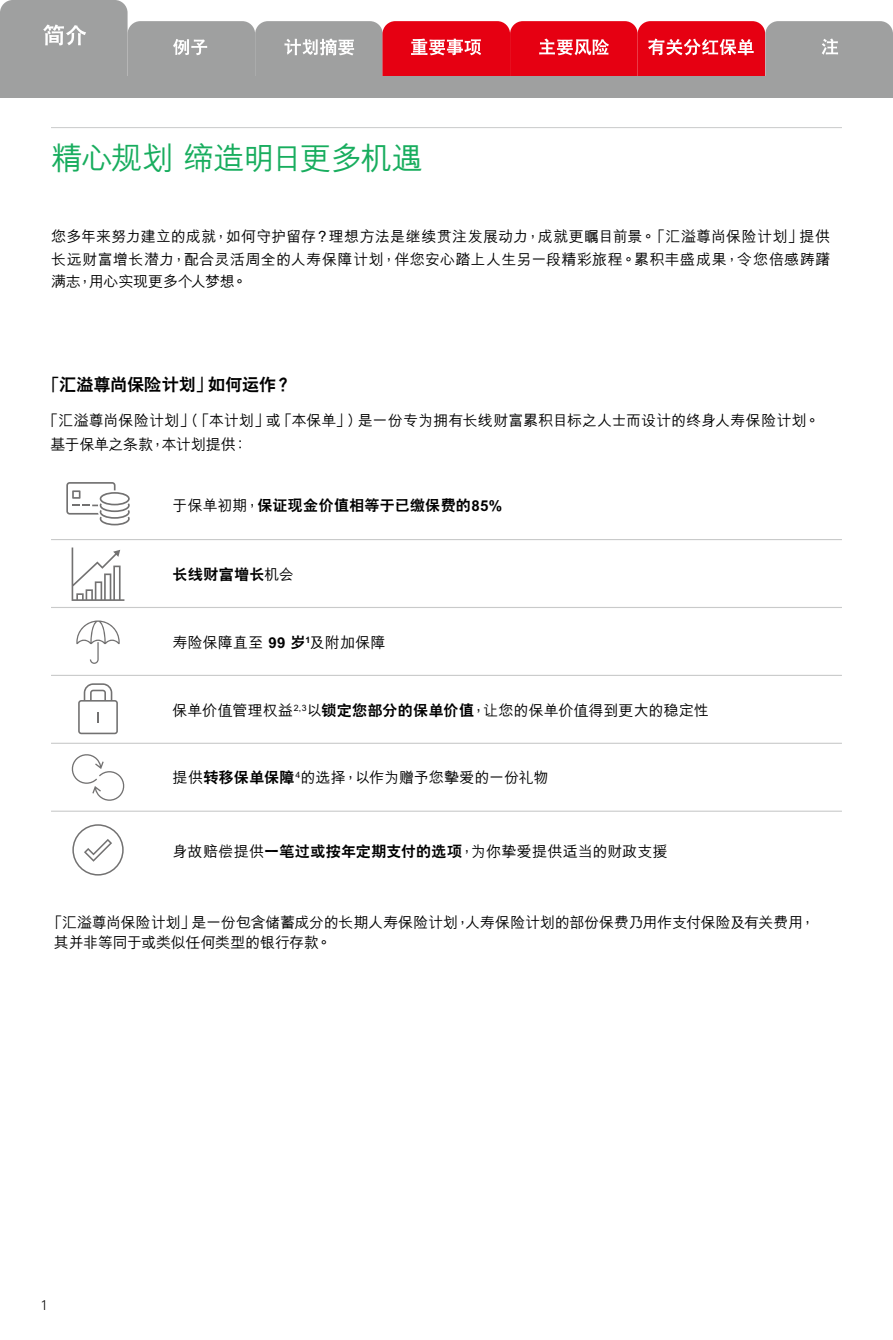
<style>
.page{position:relative;width:893px;height:1340px;background:#fff}
.page>*{position:absolute;margin:0;border:0;box-sizing:border-box;transform-origin:0 0}
.t1{font:500 31.5px "M Hei HKS";letter-spacing:-.045em;color:#18ad5e}
.t2{font:800 17.25px "C Hei 2 HKS";letter-spacing:-.005em;color:#000}
.t3{font:500 15px/22.5px "M Hei HKS";letter-spacing:-.005em;color:#000}
.t4{font:500 15px "M Hei HKS";letter-spacing:.02em;color:#000}
.t5{font:800 15px "C Hei 2 HKS";letter-spacing:.025em;color:#000}
.t6{font:300 13.5px "Univers Nextfor HSBC";color:#000}
.s1{font-family:"M Hei HKS";font-weight:500}
.s2{font-family:"C Hei 2 HKS";font-weight:800}
</style>
<div class="page">
<hr style="left:51px;top:127px;width:791px;height:1px;background:#c9caca">
<hr style="left:51px;top:539px;width:791px;height:1px;background:#c9caca">
<hr style="left:51px;top:607px;width:791px;height:1px;background:#c9caca">
<hr style="left:51px;top:675px;width:791px;height:1px;background:#c9caca">
<hr style="left:51px;top:742px;width:791px;height:2px;background:#c9caca">
<hr style="left:51px;top:810px;width:791px;height:1px;background:#c9caca">
<svg style="left:78px;top:683px;width:40px;height:51px"></svg>
<svg style="left:71px;top:754px;width:54px;height:46px"></svg>
<svg style="left:76px;top:620px;width:44px;height:44px"></svg>
<svg style="left:72px;top:547px;width:52px;height:54px"></svg>
<svg style="left:66px;top:482px;width:64px;height:43px"></svg>
<svg style="left:72px;top:824px;width:52px;height:51px"></svg>
<svg style="left:0;top:0;width:893px;height:77px"></svg>
<div style="left:0;top:77px;width:893px;height:21px;background:#9fa0a0"></div>
<p class="t1" style="left:51px;top:135px;width:374px">精心規劃 締造明日更多機遇</p>
<p class="t3" style="left:51px;top:224px;width:781px;text-align:justify">您多年來努力建立的成就，如何守護留存？理想方法是繼續貫注發展動力，成就更矚目前景。「滙溢尊尚保險計劃」提供長遠財富增長潛力，配合靈活周全的人壽保障計劃，伴您安心踏上人生另一段精彩旅程。累積豐盛成果，令您倍感躊躇滿志，用心實現更多個人夢想。</p>
<p class="t2" style="left:44px;top:373px;width:249px">「滙溢尊尚保險計劃」如何運作？</p>
<p class="t3" style="left:51px;top:407px;width:771px;line-height:24px;text-indent:-7px">「滙溢尊尚保險計劃」（「本計劃」或「本保單」）是一份專為擁有長線財富累積目標之人士而設計的終身人壽保險計劃。基於保單之條款，本計劃提供：</p>
<p class="t5" style="left:173px;top:495px;width:331px"><span class="s1">於保單初期，</span>保證現金價值相等於已繳保費的85%</p>
<p class="t5" style="left:173px;top:564px;width:123px">長線財富增長<span class="s1">機會</span></p>
<p class="t3" style="left:173px;top:630px;width:215px">壽險保障直至 <span class="s2">99 歲</span><sup>1</sup>及附加保障</p>
<p class="t3" style="left:173px;top:698px;width:538px">保單價值管理權益<sup>2,3</sup>以<span class="s2">鎖定您部分的保單價值</span>，讓您的保單價值得到更大的穩定性</p>
<p class="t3" style="left:173px;top:765px;width:377px">提供<span class="s2">轉移保單保障</span><sup>4</sup>的選擇，以作為贈予您摰愛的一份禮物</p>
<p class="t4" style="left:173px;top:840px;width:496px">身故賠償提供<span class="s2">一筆過或按年定期支付的選項</span>，為你摯愛提供適當的財政支援</p>
<p class="t3" style="left:54px;top:911px;width:763px;line-height:19.5px;text-indent:-6px">「滙溢尊尚保險計劃」是一份包含儲蓄成分的長期人壽保險計劃，人壽保險計劃的部份保費乃用作支付保險及有關費用，其並非等同於或類似任何類型的銀行存款。</p>
<p class="t6" style="left:40px;top:1295px;width:9px">1</p>
</div>
